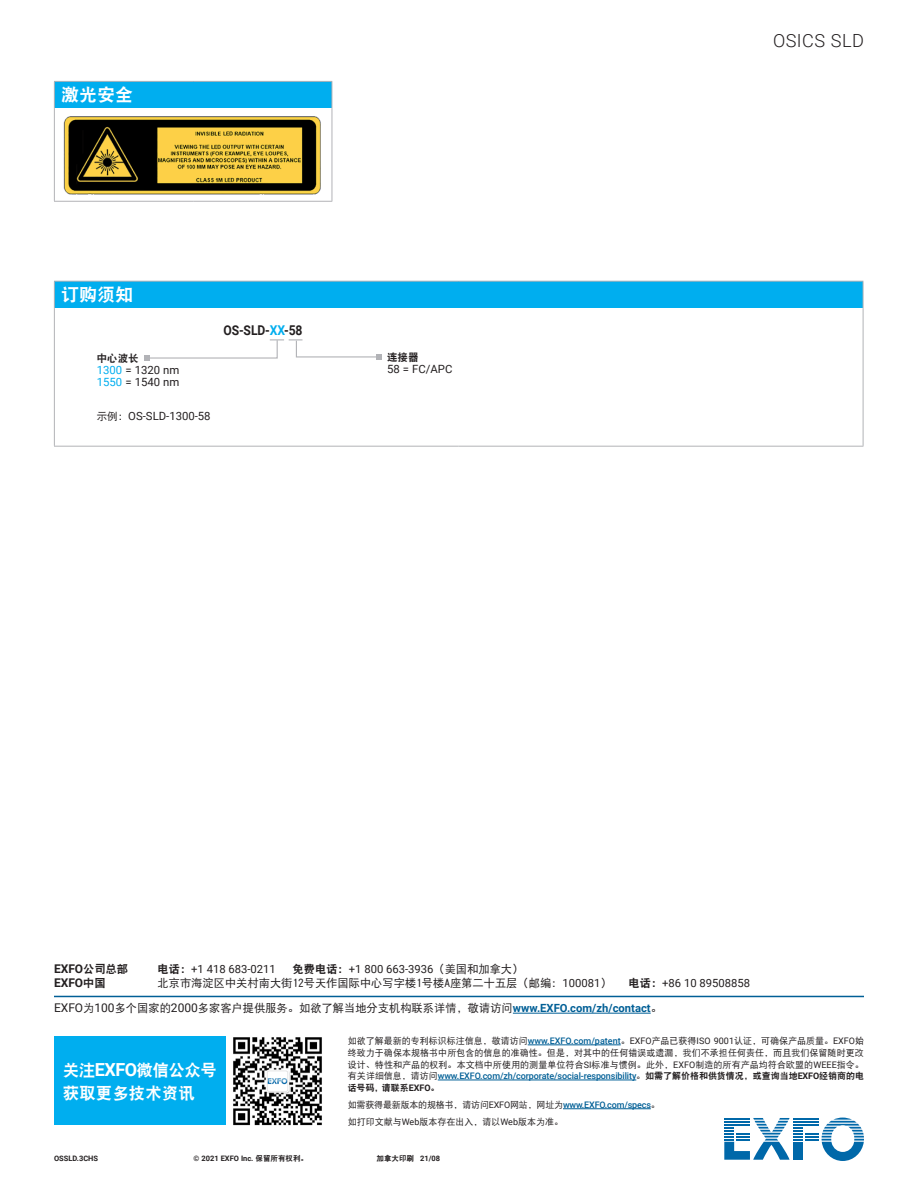
<style>
.page{position:relative;width:918px;height:1188px;background:#fff}
.page>*{position:absolute;margin:0;border:0;box-sizing:border-box;transform-origin:0 0}
.t1{font:300 18.15px "Roboto";letter-spacing:.025em;color:#231f20}
.t2{font:18px "DF Hei W9";color:#fff}
.t3{font:16.5px/22.5px "DF Hei W9";color:#fff}
.t4{font:700 13.5px "Roboto";letter-spacing:-.01em;color:#231f20;scale:.9 1}
.t5{font:700 12px "Roboto";color:#231f20}
.t6{font:11.4px/12px "Roboto";color:#231f20}
.t7{font:11.25px "DF Hei W5";color:#231f20}
.t8{font:11.25px "Roboto";color:#231f20}
.t9{font:10.5px "DF Hei W9";color:#231f20}
.t10{font:9px/11.7px "DF Hei W5";letter-spacing:.01em;color:#231f20;text-align:justify}
.t11{font:500 9px "Roboto";letter-spacing:-.01em;color:#015f96}
.t12{font:9px/17.1px "DF Hei W5";letter-spacing:-.02em;color:#231f20}
.t13{font:9px "DF Hei W9";letter-spacing:-.01em;color:#231f20}
.t14{font:700 7.5px "Roboto";color:#231f20}
.t15{font:7.5px "DF Hei W9";color:#231f20}
.s1{color:#00aeef}
.s2{font-family:"DF Hei W5";font-size:10.5px}
.s3{font-family:"DF Hei W9";font-weight:400;font-size:11.25px}
.s4{font-family:"DF Hei W9"}
.s5{font-family:"DF Hei W5"}
.s6{font-family:"Roboto"}
.s7{font-family:"Roboto";font-size:12px}
.s8{font-family:"Roboto";font-weight:700;color:#015f96}
.s9{font-family:"Roboto";font-weight:700;font-size:18px}
.s10{font-family:"Roboto";font-weight:500;color:#015f96}
.s11{font-family:"DF Hei W5";font-weight:400;color:#231f20}
.s12{font-family:"DF Hei W9";font-weight:400;color:#231f20}
.s13{font-weight:700;color:#231f20}
.s14{font-family:"Roboto";font-weight:700}
.s15{font-family:"DF Hei W9";font-weight:400}
</style>
<div class="page">
<svg style="left:724px;top:1118px;width:140px;height:43px"></svg>
<hr style="left:724px;top:1124px;width:26px;height:2px;background:#0068a9">
<hr style="left:528px;top:1045px;width:93px;height:1px;background:#015f96">
<hr style="left:438px;top:1080px;width:198px;height:1px;background:#015f96">
<hr style="left:563px;top:1108px;width:88px;height:1px;background:#015f96">
<div style="left:54px;top:1037px;width:172px;height:88px;background:#00aeef"></div>
<img style="left:233px;top:1037px;width:89px;height:89px">
<hr style="left:54px;top:996px;width:810px;height:1px;background:#015f96">
<hr style="left:513px;top:1013px;width:138px;height:1px;background:#015f96">
<div style="left:54px;top:281px;width:809px;height:27px;background:#00aeef"></div>
<svg style="left:55px;top:308px;width:808px;height:138px"></svg>
<hr style="left:54px;top:281px;width:405px;height:1px;background:#b2b3b7">
<svg style="left:54px;top:282px;width:1px;height:26px"></svg>
<hr style="left:459px;top:281px;width:404px;height:1px;background:#b2b3b7">
<svg style="left:863px;top:282px;width:1px;height:26px"></svg>
<hr style="left:54px;top:308px;width:1px;height:138px;background:#b2b3b7">
<hr style="left:863px;top:308px;width:1px;height:138px;background:#b2b3b7">
<hr style="left:54px;top:446px;width:405px;height:1px;background:#b2b3b7">
<hr style="left:459px;top:446px;width:404px;height:1px;background:#b2b3b7">
<hr style="left:54px;top:81px;width:139px;height:1px;background:#b2b3b7">
<hr style="left:193px;top:81px;width:139px;height:1px;background:#b2b3b7">
<svg style="left:54px;top:82px;width:279px;height:119px"></svg>
<hr style="left:54px;top:108px;width:1px;height:93px;background:#b2b3b7">
<hr style="left:332px;top:108px;width:1px;height:93px;background:#b2b3b7">
<hr style="left:54px;top:201px;width:139px;height:1px;background:#b2b3b7">
<hr style="left:193px;top:201px;width:139px;height:1px;background:#b2b3b7">
<img style="left:61px;top:115px;width:260px;height:80px">
<svg style="left:144px;top:339px;width:238px;height:22px"></svg>
<h2 class="t2" style="left:61px;top:86px;width:73px">激光安全</h2>
<h2 class="t2" style="left:61px;top:286px;width:73px">订购须知</h2>
<p class="t9" style="left:97px;top:353px;width:43px">中心波长</p>
<p class="t6" style="left:97px;top:363px;width:84px"><span class="s1">1300</span> = 1320 nm<br><span class="s1">1550</span> = 1540 nm</p>
<p class="t6" style="left:97px;top:410px;width:115px"><span class="s2">示例：</span>OS-SLD-1300-58</p>
<h3 class="t4" style="left:223px;top:320px;width:89px">OS-SLD-<span class="s1">XX</span>-58</h3>
<p class="t9" style="left:387px;top:352px;width:33px">连接器</p>
<p class="t6" style="left:387px;top:363px;width:67px">58 = FC/APC</p>
<h1 class="t1" style="left:773px;top:28px;width:92px">OSICS SLD</h1>
<h3 class="t5" style="left:54px;top:960px;width:76px">EXFO<span class="s3">公司总部</span></h3>
<p class="t8" style="left:158px;top:961px;width:120px"><span class="s4">电话：</span>+1 418 683-0211</p>
<p class="t8" style="left:293px;top:961px;width:232px"><span class="s4">免费电话：</span>+1 800 663-3936<span class="s5">（美国和加拿大）</span></p>
<h3 class="t5" style="left:54px;top:974px;width:53px">EXFO<span class="s3">中国</span></h3>
<p class="t7" style="left:158px;top:977px;width:456px">北京市海淀区中关村南大街12号天作国际中心写字楼1号楼A座第二十五层（邮编：<span class="s6">100081</span>）</p>
<p class="t8" style="left:629px;top:975px;width:123px"><span class="s4">电话：</span>+86 10 89508858</p>
<p class="t7" style="left:54px;top:1003px;width:609px"><span class="s7">EXFO</span>为<span class="s7">100</span>多个国家的<span class="s7">2000</span>多家客户提供服务。如欲了解当地分支机构联系详情，敬请访问<span class="s8">www.EXFO.com/zh/contact</span>。</p>
<h3 class="t3" style="left:63px;top:1059px;width:156px">关注<span class="s9">EXFO</span>微信公众号获取更多技术资讯</h3>
<p class="t10" style="left:348px;top:1035px;width:518px">如欲了解最新的专利标识标注信息，敬请访问<span class="s10">www.EXFO.com/patent</span>。<span class="s6">EXFO</span>产品已获得<span class="s6">ISO 9001</span>认证，可确保产品质量。<span class="s6">EXFO</span>始终致力于确保本规格书中所包含的信息的准确性。但是，对其中的任何错误或遗漏，我们不承担任何责任，而且我们保留随时更改设计、特性和产品的权利。本文档中所使用的测量单位符合<span class="s6">SI</span>标准与惯例。此外，<span class="s6">EXFO</span>制造的所有产品均符合欧盟的<span class="s6">WEEE</span>指令。</p>
<p class="t11" style="left:348px;top:1070px;width:518px"><span class="s11">有关详细信息，请访问</span>www.EXFO.com/zh/corporate/social-responsibility<span class="s11">。</span><span class="s12">如需了解价格和供货情况，或查询当地</span><span class="s13">EXFO</span><span class="s12">经销商的电</span></p>
<p class="t13" style="left:348px;top:1083px;width:93px">话号码，请联系<span class="s14">EXFO</span>。</p>
<p class="t12" style="left:348px;top:1096px;width:314px">如需获得最新版本的规格书，请访问<span class="s6">EXFO</span>网站，网址为<span class="s10">www.EXFO.com/specs</span>。如打印文献与<span class="s6">Web</span>版本存在出入，请以<span class="s6">Web</span>版本为准。</p>
<p class="t14" style="left:54px;top:1153px;width:46px">OSSLD.3CHS</p>
<p class="t14" style="left:194px;top:1153px;width:116px">© 2021 EXFO Inc. <span class="s15">保留所有权利。</span></p>
<p class="t15" style="left:376px;top:1155px;width:65px">加拿大印刷 <span class="s14">21/08</span></p>
</div>
